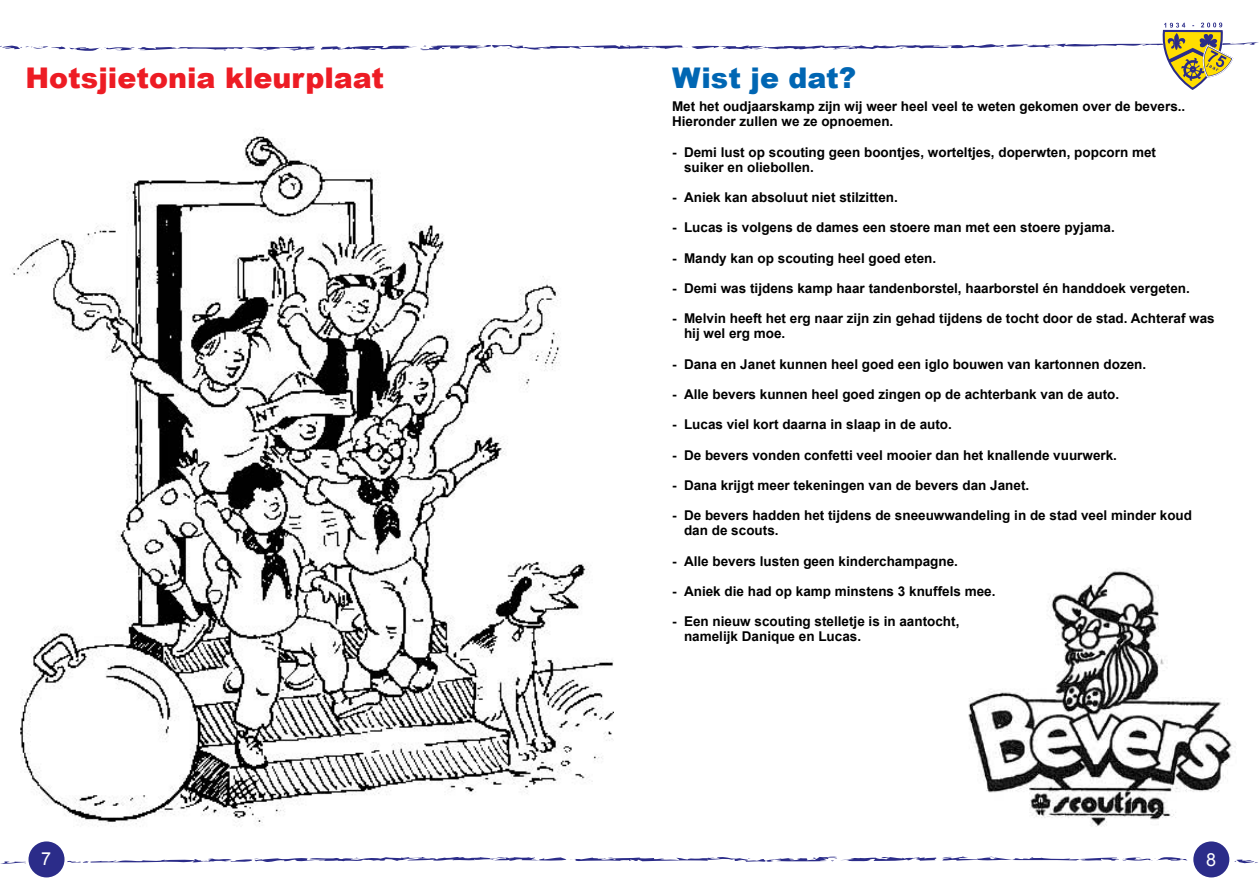
<style>
.page{position:relative;width:1259px;height:893px;background:#fff}
.page>*{position:absolute;margin:0;border:0;box-sizing:border-box;transform-origin:0 0}
.t1{font:900 28.5px "Arial";color:#ed1c24}
.t2{font:900 28.5px "Arial";color:#0066b3}
.t3{font:18px "Arial";color:#fff}
.t4{font:700 13.5px/15.1px "Arial";color:#000}
</style>
<div class="page">
<div style="left:1191px;top:840px;width:39px;height:39px;background:#2b2c89;border-radius:50%"></div>
<div style="left:1190px;top:838px;width:42px;height:42px;border:3px solid #fff;border-radius:50%"></div>
<svg style="left:0;top:856px;width:1258px;height:8px"></svg>
<svg style="left:0;top:23px;width:1259px;height:67px"></svg>
<div style="left:27px;top:840px;width:39px;height:39px;background:#2b2c89;border-radius:50%"></div>
<div style="left:26px;top:838px;width:42px;height:42px;border:3px solid #fff;border-radius:50%"></div>
<img style="left:968px;top:570px;width:268px;height:257px">
<img style="left:12px;top:129px;width:601px;height:698px">
<h1 class="t1" style="left:26px;top:57px;width:360px">Hotsjietonia kleurplaat</h1>
<h1 class="t2" style="left:672px;top:57px;width:186px">Wist je dat?</h1>
<p class="t4" style="left:672px;top:99px;width:515px">Met het oudjaarskamp zijn wij weer heel veel te weten gekomen over de bevers..<br>Hieronder zullen we ze opnoemen.</p>
<p class="t4" style="left:684px;top:145px;width:473px;text-indent:-12px">- Demi lust op scouting geen boontjes, worteltjes, doperwten, popcorn met suiker en oliebollen.</p>
<p class="t4" style="left:672px;top:190px;width:227px">- Aniek kan absoluut niet stilzitten.</p>
<p class="t4" style="left:672px;top:221px;width:444px">- Lucas is volgens de dames een stoere man met een stoere pyjama.</p>
<p class="t4" style="left:672px;top:251px;width:266px">- Mandy kan op scouting heel goed eten.</p>
<p class="t4" style="left:672px;top:281px;width:519px">- Demi was tijdens kamp haar tandenborstel, haarborstel én handdoek vergeten.</p>
<p class="t4" style="left:684px;top:311px;width:532px;text-indent:-12px">- Melvin heeft het erg naar zijn zin gehad tijdens de tocht door de stad. Achteraf was hij wel erg moe.</p>
<p class="t4" style="left:672px;top:357px;width:476px">- Dana en Janet kunnen heel goed een iglo bouwen van kartonnen dozen.</p>
<p class="t4" style="left:672px;top:387px;width:449px">- Alle bevers kunnen heel goed zingen op de achterbank van de auto.</p>
<p class="t4" style="left:672px;top:417px;width:281px">- Lucas viel kort daarna in slaap in de auto.</p>
<p class="t4" style="left:672px;top:448px;width:446px">- De bevers vonden confetti veel mooier dan het knallende vuurwerk.</p>
<p class="t4" style="left:672px;top:478px;width:359px">- Dana krijgt meer tekeningen van de bevers dan Janet.</p>
<p class="t4" style="left:684px;top:508px;width:509px;text-indent:-12px">- De bevers hadden het tijdens de sneeuwwandeling in de stad veel minder koud dan de scouts.</p>
<p class="t4" style="left:672px;top:554px;width:287px">- Alle bevers lusten geen kinderchampagne.</p>
<p class="t4" style="left:672px;top:584px;width:325px">- Aniek die had op kamp minstens 3 knuffels mee.</p>
<p class="t4" style="left:684px;top:614px;width:277px;text-indent:-12px">- Een nieuw scouting stelletje is in aantocht, namelijk Danique en Lucas.</p>
<h2 class="t3" style="left:41px;top:847px;width:12px">7</h2>
<h2 class="t3" style="left:1206px;top:847px;width:12px">8</h2>
</div>
